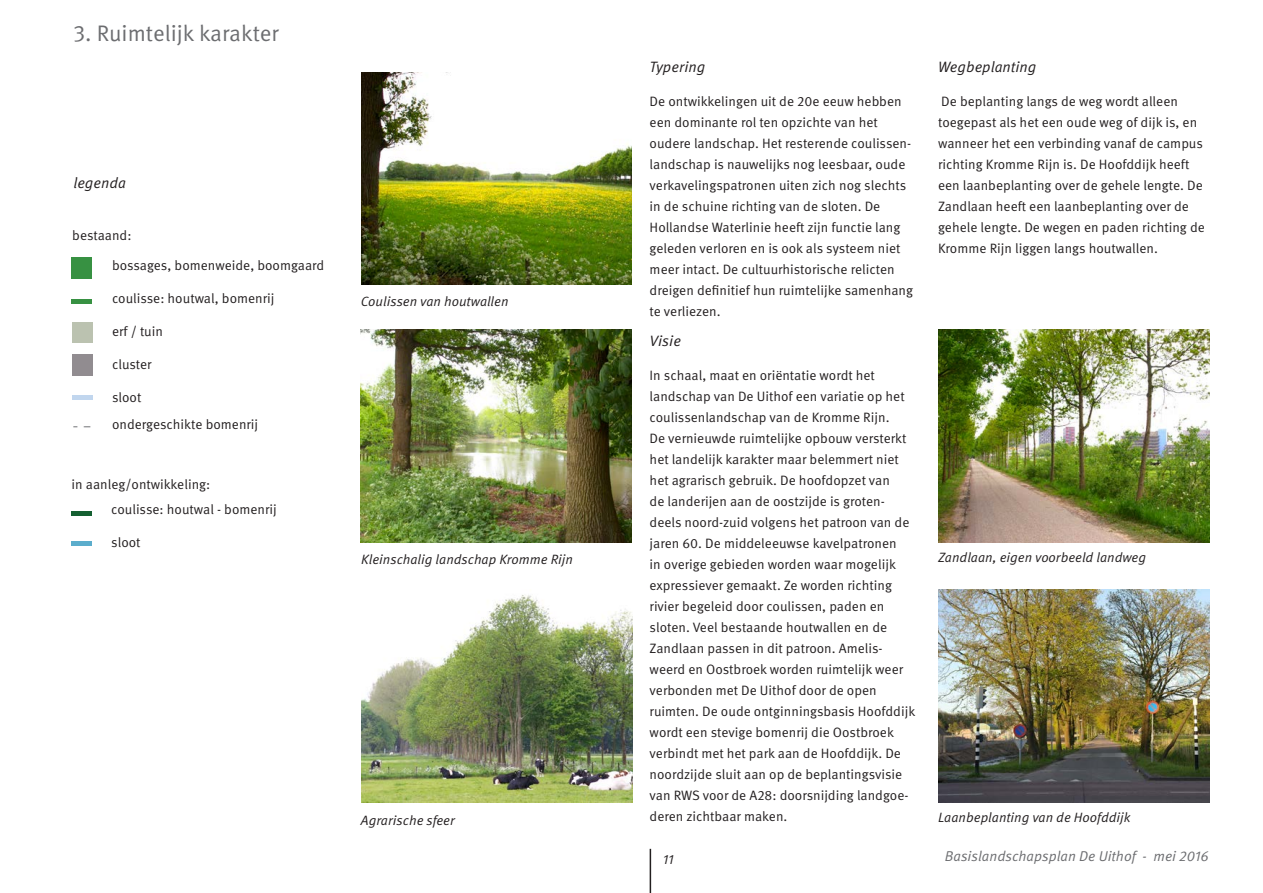
<style>
.page{position:relative;width:1263px;height:893px;background:#fff}
.page>*{position:absolute;margin:0;border:0;box-sizing:border-box;transform-origin:0 0}
.t1{font:22.5px "Meta OT";color:#6c6d70}
.t2{font:italic 15px "Meta OT";color:#231f20}
.t3{font:italic 14.25px "Meta OT";color:#6c6d70}
.t4{font:13.65px/21px "Meta OT";color:#231f20}
.t5{font:italic 13.5px "Meta OT";color:#231f20}
</style>
<div class="page">
<hr style="left:650px;top:849px;width:1px;height:44px;background:#231f20">
<img style="left:73px;top:426px;width:18px;height:2px">
<div style="left:72px;top:355px;width:21px;height:21px;background:#918c90"></div>
<div style="left:72px;top:322px;width:20px;height:21px;background:#bbc2b0"></div>
<hr style="left:72px;top:299px;width:20px;height:4px;background:#379142">
<div style="left:72px;top:258px;width:20px;height:21px;background:#379142"></div>
<div style="left:73px;top:395px;width:20px;height:5px;background:#c1d6ee"></div>
<hr style="left:72px;top:511px;width:20px;height:4px;background:#146031">
<hr style="left:72px;top:542px;width:20px;height:4px;background:#5badcc">
<img style="left:938px;top:330px;width:271px;height:212px">
<img style="left:938px;top:590px;width:271px;height:212px">
<img style="left:361px;top:72px;width:271px;height:213px">
<img style="left:361px;top:330px;width:271px;height:212px">
<img style="left:362px;top:595px;width:270px;height:207px">
<h1 class="t1" style="left:73px;top:20px;width:207px">3. Ruimtelijk karakter</h1>
<p class="t2" style="left:73px;top:174px;width:54px">legenda</p>
<p class="t4" style="left:72px;top:225px;width:61px">bestaand:</p>
<p class="t4" style="left:112px;top:255px;width:214px">bossages, bomenweide, boomgaard</p>
<p class="t4" style="left:112px;top:288px;width:164px">coulisse: houtwal, bomenrij</p>
<p class="t4" style="left:112px;top:321px;width:53px">erf / tuin</p>
<p class="t4" style="left:112px;top:354px;width:41px">cluster</p>
<p class="t4" style="left:112px;top:384px;width:148px;line-height:27px">sloot<br>ondergeschikte bomenrij</p>
<p class="t4" style="left:72px;top:474px;width:140px">in aanleg/ontwikkeling:</p>
<p class="t4" style="left:111px;top:499px;width:167px">coulisse: houtwal - bomenrij</p>
<p class="t4" style="left:111px;top:532px;width:31px">sloot</p>
<p class="t5" style="left:361px;top:293px;width:149px">Coulissen van houtwallen</p>
<p class="t5" style="left:361px;top:552px;width:213px">Kleinschalig landschap Kromme Rijn</p>
<p class="t5" style="left:361px;top:812px;width:96px">Agrarische sfeer</p>
<p class="t2" style="left:650px;top:58px;width:57px">Typering</p>
<p class="t4" style="left:650px;top:91px;width:265px">De ontwikkelingen uit de 20e eeuw hebben een dominante rol ten opzichte van het oudere landschap. Het resterende coulissen&shy;landschap is nauwelijks nog leesbaar, oude verkavelingspatronen uiten zich nog slechts in de schuine richting van de sloten. De Hollandse Waterlinie heeft zijn functie lang geleden verloren en is ook als systeem niet meer intact. De cultuurhistorische relicten dreigen definitief hun ruimtelijke samenhang te verliezen.</p>
<p class="t2" style="left:650px;top:332px;width:33px">Visie</p>
<p class="t4" style="left:650px;top:365px;width:267px">In schaal, maat en oriëntatie wordt het landschap van De Uithof een variatie op het coulissenlandschap van de Kromme Rijn.<br>De vernieuwde ruimtelijke opbouw versterkt het landelijk karakter maar belemmert niet het agrarisch gebruik. De hoofdopzet van<br>de landerijen aan de oostzijde is groten&shy;deels noord-zuid volgens het patroon van de jaren 60. De middeleeuwse kavelpatronen<br>in overige gebieden worden waar mogelijk expressiever gemaakt. Ze worden richting rivier begeleid door coulissen, paden en sloten. Veel bestaande houtwallen en de Zandlaan passen in dit patroon. Amelis&shy;weerd en Oostbroek worden ruimtelijk weer verbonden met De Uithof door de open ruimten. De oude ontginningsbasis Hoofddijk wordt een stevige bomenrij die Oostbroek verbindt met het park aan de Hoofddijk. De noordzijde sluit aan op de beplantingsvisie van RWS voor de A28: doorsnijding landgoe&shy;deren zichtbaar maken.</p>
<p class="t2" style="left:938px;top:58px;width:100px">Wegbeplanting</p>
<p class="t4" style="left:938px;top:91px;width:268px">De beplanting langs de weg wordt alleen toegepast als het een oude weg of dijk is, en wanneer het een verbinding vanaf de campus richting Kromme Rijn is. De Hoofddijk heeft een laanbeplanting over de gehele lengte. De Zandlaan heeft een laanbeplanting over de gehele lengte. De wegen en paden richting de Kromme Rijn liggen langs houtwallen.</p>
<p class="t5" style="left:938px;top:550px;width:209px">Zandlaan, eigen voorbeeld landweg</p>
<p class="t5" style="left:938px;top:810px;width:193px">Laanbeplanting van de Hoofddijk</p>
<p class="t5" style="left:663px;top:851px;width:12px">11</p>
<p class="t3" style="left:945px;top:848px;width:265px">Basislandschapsplan De Uithof - mei 2016</p>
</div>
